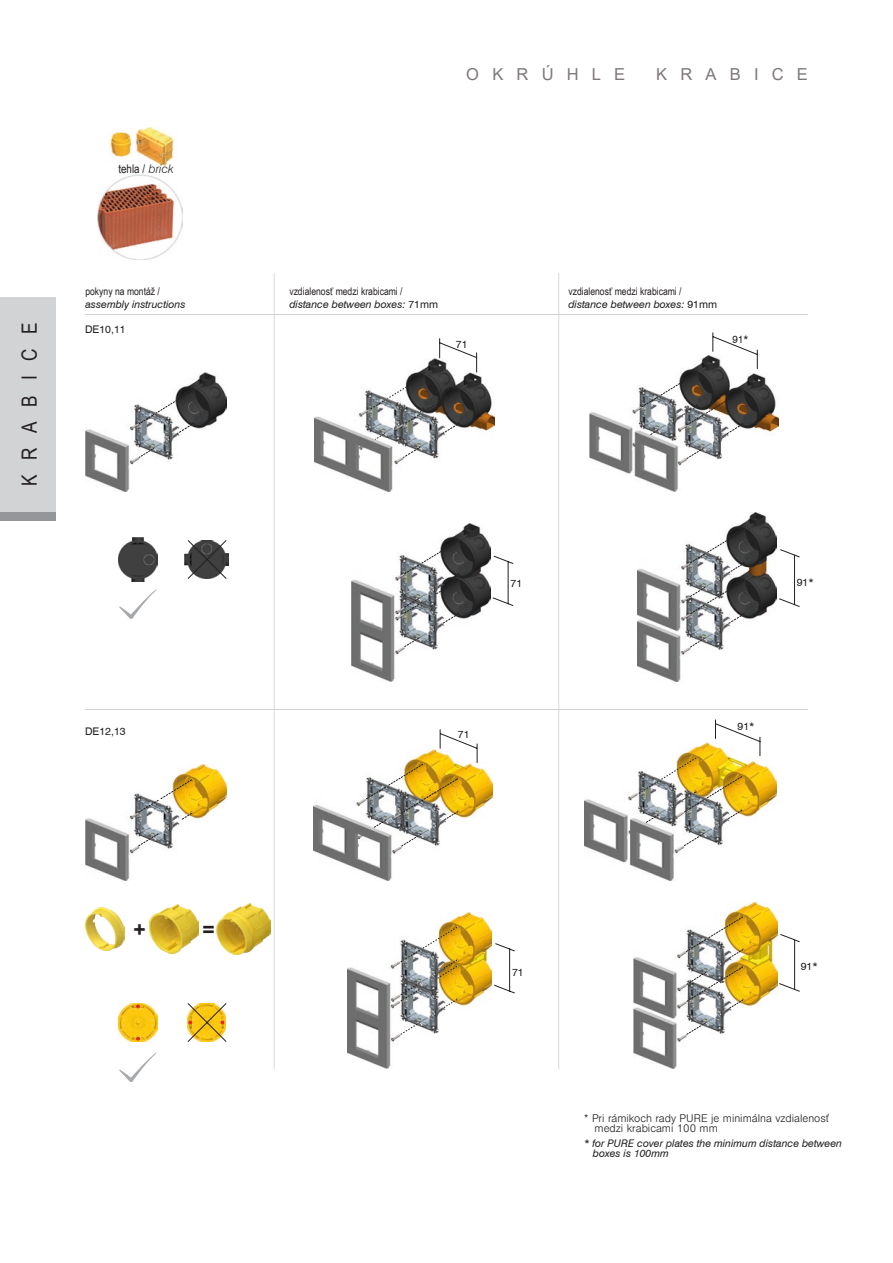
<style>
.page{position:relative;width:893px;height:1263px;background:#fff}
.page>*{position:absolute;margin:0;border:0;box-sizing:border-box;transform-origin:0 0}
.t1{font:21px "Arial Narrow";letter-spacing:.7em;color:#231f20}
.t2{font:700 21px "Arial";color:#231f20}
.t3{font:16.5px "Arial";letter-spacing:.8em;color:#7e787a}
.t4{font:12px "Arial Narrow";color:#231f20}
.t5{font:italic 10.5px/10.5px "Swiss 721 BT";color:#231f20}
.t6{font:10.5px "Arial Narrow";color:#231f20}
.t7{font:300 10.5px/10.5px "Nimbus San L";color:#231f20}
.t8{font:10.5px "Swiss 721 BT";color:#231f20}
.t9{font:10.5px "Swiss 721 BT";color:#231f20;scale:.94 1}
.s1{font-family:"Swiss 721 BT";font-weight:300;font-style:italic}
.s2{font-style:normal}
</style>
<div class="page">
<div style="left:0;top:298px;width:55px;height:215px;background:#d1d3d5"></div>
<div style="left:0;top:513px;width:55px;height:8px;background:#949699"></div>
<hr style="left:85px;top:709px;width:723px;height:1px;background:#d1d3d5">
<img style="left:85px;top:373px;width:141px;height:119px">
<img style="left:86px;top:818px;width:33px;height:61px">
<img style="left:227px;top:903px;width:44px;height:51px">
<img style="left:85px;top:907px;width:34px;height:43px">
<hr style="left:274px;top:273px;width:1px;height:796px;background:#d1d3d5">
<hr style="left:558px;top:273px;width:1px;height:796px;background:#d1d3d5">
<hr style="left:85px;top:314px;width:723px;height:1px;background:#d1d3d5">
<img style="left:97px;top:128px;width:85px;height:131px">
<img style="left:315px;top:359px;width:179px;height:133px">
<img style="left:590px;top:375px;width:188px;height:117px">
<img style="left:585px;top:765px;width:192px;height:115px">
<img style="left:314px;top:767px;width:178px;height:113px">
<img style="left:348px;top:913px;width:143px;height:155px">
<svg style="left:494px;top:943px;width:21px;height:50px"></svg>
<img style="left:633px;top:902px;width:144px;height:166px">
<svg style="left:779px;top:934px;width:21px;height:58px"></svg>
<img style="left:637px;top:512px;width:140px;height:169px">
<svg style="left:779px;top:549px;width:21px;height:58px"></svg>
<img style="left:351px;top:523px;width:140px;height:158px">
<svg style="left:493px;top:556px;width:20px;height:50px"></svg>
<svg style="left:139px;top:448px;width:15px;height:10px"></svg>
<svg style="left:139px;top:390px;width:55px;height:44px"></svg>
<svg style="left:403px;top:447px;width:17px;height:11px"></svg>
<svg style="left:369px;top:338px;width:108px;height:102px"></svg>
<svg style="left:401px;top:834px;width:20px;height:12px"></svg>
<img style="left:366px;top:729px;width:112px;height:99px">
<svg style="left:400px;top:1022px;width:20px;height:13px"></svg>
<svg style="left:400px;top:927px;width:57px;height:81px"></svg>
<svg style="left:684px;top:833px;width:20px;height:13px"></svg>
<img style="left:638px;top:719px;width:123px;height:104px">
<svg style="left:686px;top:916px;width:57px;height:42px"></svg>
<svg style="left:686px;top:1022px;width:20px;height:13px"></svg>
<svg style="left:686px;top:966px;width:57px;height:42px"></svg>
<svg style="left:690px;top:638px;width:15px;height:9px"></svg>
<svg style="left:690px;top:580px;width:55px;height:44px"></svg>
<svg style="left:690px;top:529px;width:55px;height:44px"></svg>
<svg style="left:686px;top:448px;width:18px;height:11px"></svg>
<svg style="left:641px;top:332px;width:117px;height:103px"></svg>
<svg style="left:404px;top:637px;width:15px;height:10px"></svg>
<svg style="left:404px;top:540px;width:55px;height:84px"></svg>
<img style="left:132px;top:537px;width:12px;height:3px">
<img style="left:227px;top:553px;width:1px;height:13px">
<svg style="left:119px;top:540px;width:108px;height:502px"></svg>
<svg style="left:119px;top:1052px;width:38px;height:30px"></svg>
<h1 class="t1" style="left:14px;top:486px;width:165px;rotate:-90deg">KRABICE</h1>
<p class="t4" style="left:118px;top:160px;width:57px">tehla / <span class="s1">brick</span></p>
<h2 class="t3" style="left:466px;top:63px;width:160px">OKRÚHLE</h2>
<h2 class="t3" style="left:656px;top:63px;width:153px">KRABICE</h2>
<p class="t6" style="left:85px;top:284px;width:76px">pokyny na montáž /</p>
<p class="t6" style="left:289px;top:284px;width:115px">vzdialenosť medzi krabicami /</p>
<p class="t6" style="left:568px;top:284px;width:115px">vzdialenosť medzi krabicami /</p>
<p class="t5" style="left:85px;top:299px;width:102px">assembly instructions</p>
<p class="t5" style="left:289px;top:299px;width:150px">distance between boxes: <span class="s2">71mm</span></p>
<p class="t5" style="left:568px;top:299px;width:150px">distance between boxes: <span class="s2">91mm</span></p>
<p class="t8" style="left:85px;top:323px;width:42px">DE10,11</p>
<p class="t8" style="left:456px;top:337px;width:13px">71</p>
<p class="t9" style="left:733px;top:333px;width:18px">91*</p>
<p class="t8" style="left:511px;top:576px;width:13px">71</p>
<p class="t8" style="left:797px;top:575px;width:18px">91*</p>
<p class="t8" style="left:85px;top:725px;width:42px">DE12,13</p>
<p class="t8" style="left:458px;top:728px;width:13px">71</p>
<p class="t8" style="left:738px;top:720px;width:18px">91*</p>
<h1 class="t2" style="left:134px;top:915px;width:14px">+</h1>
<h1 class="t2" style="left:203px;top:915px;width:14px">=</h1>
<p class="t8" style="left:512px;top:966px;width:13px">71</p>
<p class="t8" style="left:801px;top:960px;width:18px">91*</p>
<p class="t7" style="left:595px;top:1112px;width:236px;text-indent:-10px">* Pri rámikoch rady PURE je minimálna vzdialenosť medzi krabicami 100 mm</p>
<p class="t5" style="left:593px;top:1138px;width:251px;text-indent:-9px">* for PURE cover plates the minimum distance between boxes is 100mm</p>
</div>
